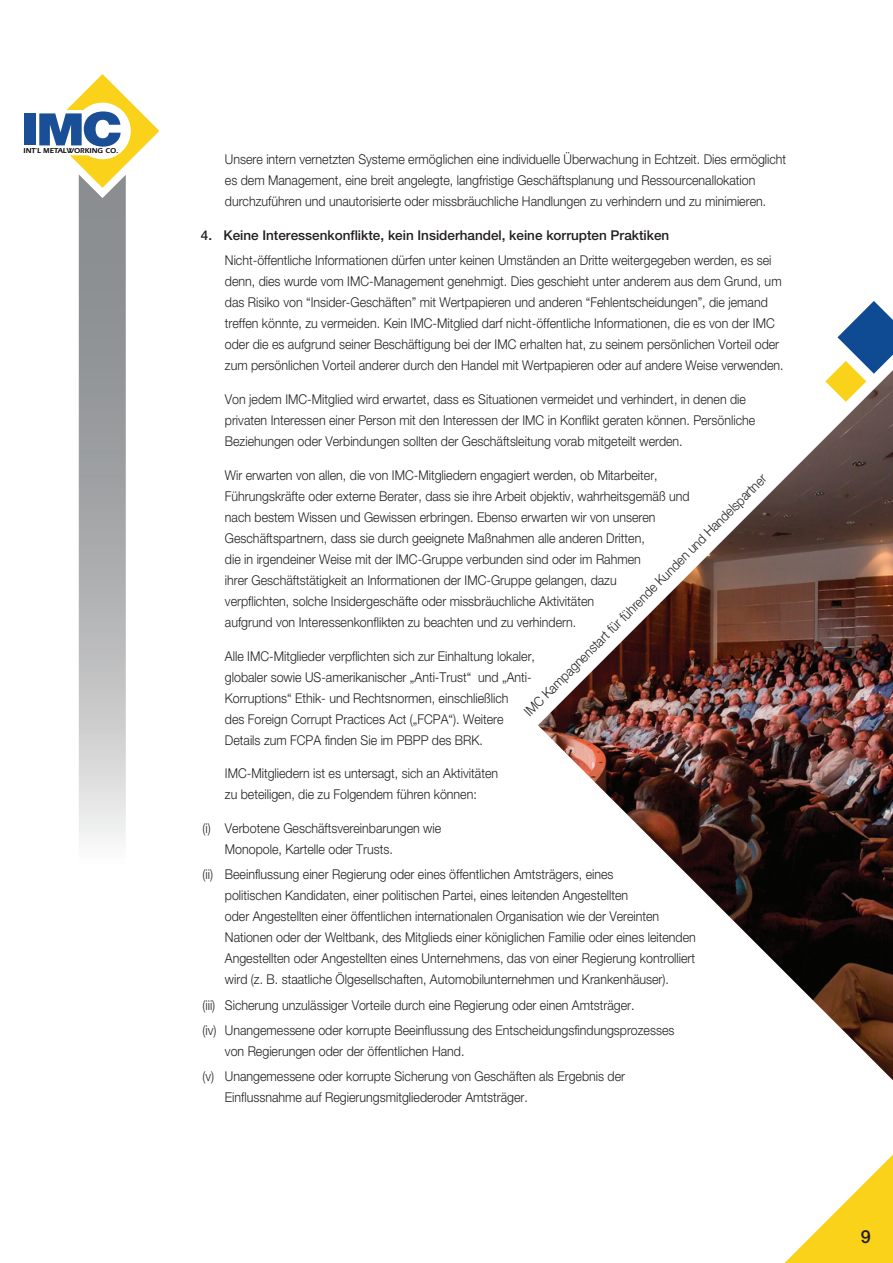
<style>
.page{position:relative;width:893px;height:1263px;background:#fff}
.page>*{position:absolute;margin:0;border:0;box-sizing:border-box;transform-origin:0 0}
.t1{font:900 44.85px "Helvetica Neue LT Std";color:#1a4f97;scale:1.14 1}
.t2{font:500 18px "Helvetica Neue LT Std";color:#231f20}
.t3{font:300 13.5px/21px "Helvetica Neue LT Std";color:#231f20;scale:.92 1}
.t4{font:500 13.5px "Helvetica Neue LTW1 G";color:#231f20}
.t5{font:600 7.35px "ITC Eras Std";letter-spacing:.01em;color:#040503}
.s1{font-size:47.1px}
</style>
<div class="page">
<svg style="left:784px;top:1154px;width:109px;height:109px"></svg>
<svg style="left:67px;top:74px;width:92px;height:765px"></svg>
<img style="left:538px;top:402px;width:355px;height:678px">
<svg style="left:825px;top:301px;width:68px;height:101px"></svg>
<h1 class="t1" style="left:21px;top:103px;width:90px">IM<span class="s1">C</span></h1>
<p class="t5" style="left:24px;top:146px;width:96px">INT’L METALWORKING CO.</p>
<p class="t3" style="left:225px;top:149px;width:612px">Unsere intern vernetzten Systeme ermöglichen eine individuelle Überwachung in Echtzeit. Dies ermöglicht es dem Management, eine breit angelegte, langfristige Geschäftsplanung und Ressourcenallokation durchzuführen und unautorisierte oder missbräuchliche Handlungen zu verhindern und zu minimieren.</p>
<p class="t4" style="left:201px;top:227px;width:470px">4. Keine Interessenkonflikte, kein Insiderhandel, keine korrupten Praktiken</p>
<p class="t3" style="left:225px;top:250px;width:609px">Nicht-öffentliche Informationen dürfen unter keinen Umständen an Dritte weitergegeben werden, es sei denn, dies wurde vom IMC-Management genehmigt. Dies geschieht unter anderem aus dem Grund, um das Risiko von “Insider-Geschäften” mit Wertpapieren und anderen “Fehlentscheidungen”, die jemand treffen könnte, zu vermeiden. Kein IMC-Mitglied darf nicht-öffentliche Informationen, die es von der IMC oder die es aufgrund seiner Beschäftigung bei der IMC erhalten hat, zu seinem persönlichen Vorteil oder zum persönlichen Vorteil anderer durch den Handel mit Wertpapieren oder auf andere Weise verwenden.</p>
<p class="t3" style="left:225px;top:388px;width:578px">Von jedem IMC-Mitglied wird erwartet, dass es Situationen vermeidet und verhindert, in denen die privaten Interessen einer Person mit den Interessen der IMC in Konflikt geraten können. Persönliche<br>Beziehungen oder Verbindungen sollten der Geschäftsleitung vorab mitgeteilt werden.</p>
<p class="t3" style="left:225px;top:464px;width:507px">Wir erwarten von allen, die von IMC-Mitgliedern engagiert werden, ob Mitarbeiter, Führungskräfte oder externe Berater, dass sie ihre Arbeit objektiv, wahrheitsgemäß und nach bestem Wissen und Gewissen erbringen. Ebenso erwarten wir von unseren Geschäftspartnern, dass sie durch geeignete Maßnahmen alle anderen Dritten,<br>die in irgendeiner Weise mit der IMC-Gruppe verbunden sind oder im Rahmen<br>ihrer Geschäftstätigkeit an Informationen der IMC-Gruppe gelangen, dazu<br>verpflichten, solche Insidergeschäfte oder missbräuchliche Aktivitäten<br>aufgrund von Interessenkonflikten zu beachten und zu verhindern.</p>
<p class="t3" style="left:225px;top:645px;width:339px">Alle IMC-Mitglieder verpflichten sich zur Einhaltung lokaler, globaler sowie US-amerikanischer „Anti-Trust“ und „Anti-Korruptions“ Ethik- und Rechtsnormen, einschließlich<br>des Foreign Corrupt Practices Act („FCPA“). Weitere Details zum FCPA finden Sie im PBPP des BRK.</p>
<p class="t3" style="left:225px;top:763px;width:299px">IMC-Mitgliedern ist es untersagt, sich an Aktivitäten zu beteiligen, die zu Folgendem führen können:</p>
<p class="t3" style="left:225px;top:817px;width:237px;text-indent:-23px">(i) Verbotene Geschäftsvereinbarungen wie<br>Monopole, Kartelle oder Trusts.</p>
<p class="t3" style="left:225px;top:864px;width:513px;text-indent:-23px">(ii) Beeinflussung einer Regierung oder eines öffentlichen Amtsträgers, eines<br>politischen Kandidaten, einer politischen Partei, eines leitenden Angestellten<br>oder Angestellten einer öffentlichen internationalen Organisation wie der Vereinten Nationen oder der Weltbank, des Mitglieds einer königlichen Familie oder eines leitenden Angestellten oder Angestellten eines Unternehmens, das von einer Regierung kontrolliert wird (z. B. staatliche Ölgesellschaften, Automobilunternehmen und Krankenhäuser).</p>
<p class="t3" style="left:202px;top:992px;width:515px;line-height:25.2px">(iii) Sicherung unzulässiger Vorteile durch eine Regierung oder einen Amtsträger.<br>(iv) Unangemessene oder korrupte Beeinflussung des Entscheidungsfindungsprozesses</p>
<p class="t3" style="left:202px;top:1038px;width:461px;line-height:25.2px;text-indent:23px">von Regierungen oder der öffentlichen Hand.<br>(v) Unangemessene oder korrupte Sicherung von Geschäften als Ergebnis der</p>
<p class="t3" style="left:225px;top:1086px;width:331px">Einflussnahme auf Regierungsmitgliederoder Amtsträger.</p>
<p class="t3" style="left:519px;top:706px;width:367px;rotate:-45deg">IMC Kampagnenstart für führende Kunden und Handelspartner</p>
<h2 class="t2" style="left:861px;top:1226px;width:12px">9</h2>
</div>
